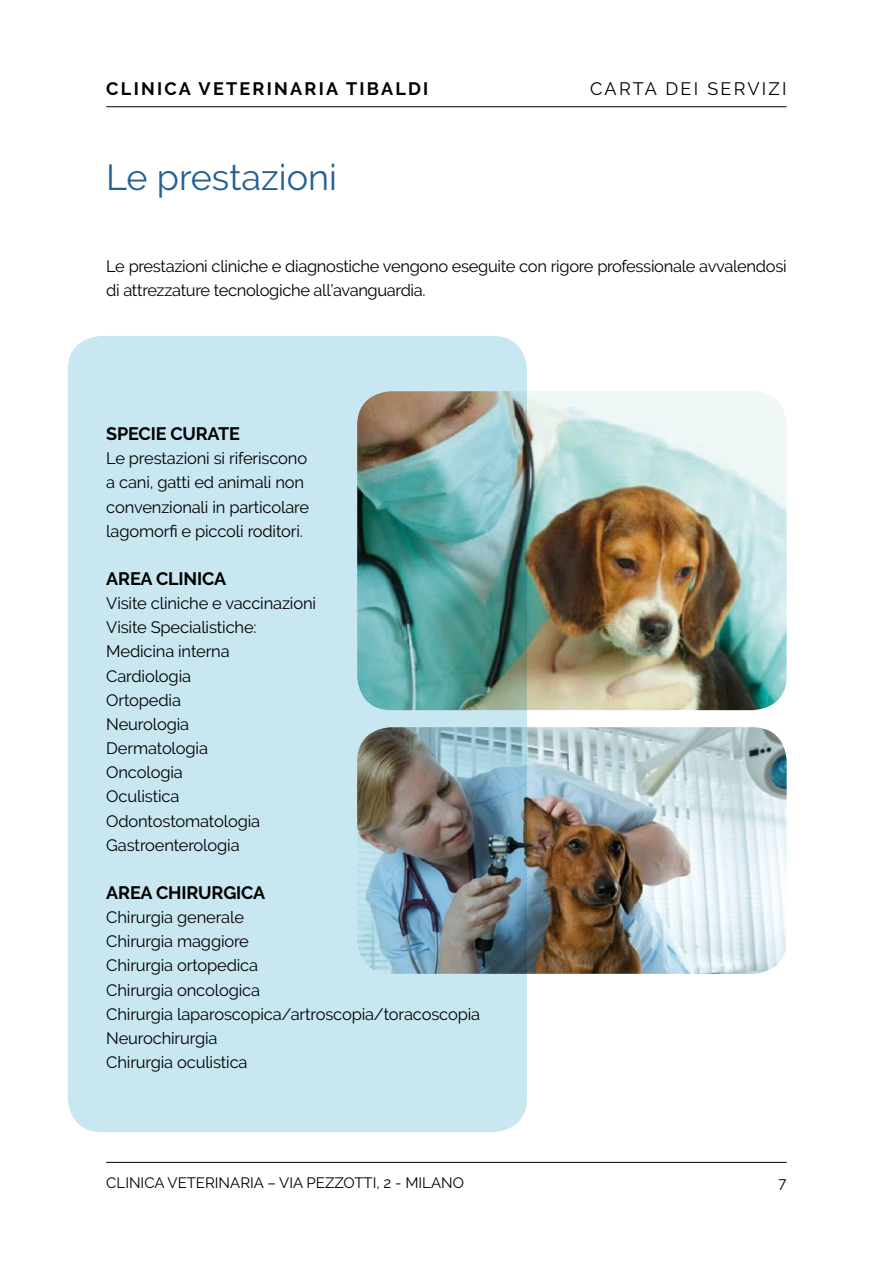
<style>
.page{position:relative;width:893px;height:1263px;background:#fff}
.page>*{position:absolute;margin:0;border:0;box-sizing:border-box;transform-origin:0 0}
.t1{font:36px "Raleway";color:#266093}
.t2{font:700 18px "Raleway";letter-spacing:-.01em;color:#000}
.t3{font:700 18px "Raleway";letter-spacing:.125em;color:#000}
.t4{font:18px "Raleway";letter-spacing:.125em;color:#000}
.t5{font:16.5px/24.2px "Raleway";letter-spacing:-.01em;color:#000}
.t6{font:15px "Raleway";color:#000}
</style>
<div class="page">
<hr style="left:106px;top:106px;width:681px;height:1px;background:#000">
<hr style="left:106px;top:1162px;width:681px;height:1px;background:#000">
<img style="left:527px;top:391px;width:260px;height:319px">
<img style="left:527px;top:727px;width:260px;height:247px">
<img style="left:68px;top:336px;width:459px;height:796px;border-radius:34px">
<p class="t3" style="left:106px;top:78px;width:324px">CLINICA VETERINARIA TIBALDI</p>
<h1 class="t1" style="left:106px;top:156px;width:232px">Le prestazioni</h1>
<p class="t4" style="left:590px;top:78px;width:198px">CARTA DEI SERVIZI</p>
<p class="t5" style="left:106px;top:254px;width:682px">Le prestazioni cliniche e diagnostiche vengono eseguite con rigore professionale avvalendosi di attrezzature tecnologiche all’avanguardia.</p>
<p class="t2" style="left:106px;top:423px;width:135px">SPECIE CURATE</p>
<p class="t5" style="left:106px;top:446px;width:204px">Le prestazioni si riferiscono a cani, gatti ed animali non convenzionali in particolare lagomorfi e piccoli roditori.</p>
<p class="t2" style="left:106px;top:568px;width:121px">AREA CLINICA</p>
<p class="t5" style="left:106px;top:591px;width:211px">Visite cliniche e vaccinazioni<br>Visite Specialistiche:<br>Medicina interna<br>Cardiologia<br>Ortopedia<br>Neurologia<br>Dermatologia<br>Oncologia<br>Oculistica<br>Odontostomatologia<br>Gastroenterologia</p>
<p class="t2" style="left:106px;top:882px;width:161px">AREA CHIRURGICA</p>
<p class="t5" style="left:106px;top:905px;width:375px">Chirurgia generale<br>Chirurgia maggiore<br>Chirurgia ortopedica<br>Chirurgia oncologica<br>Chirurgia laparoscopica/artroscopia/toracoscopia<br>Neurochirurgia<br>Chirurgia oculistica</p>
<p class="t6" style="left:106px;top:1174px;width:359px">CLINICA VETERINARIA – VIA PEZZOTTI, 2 - MILANO</p>
<p class="t6" style="left:779px;top:1174px;width:10px">7</p>
</div>
